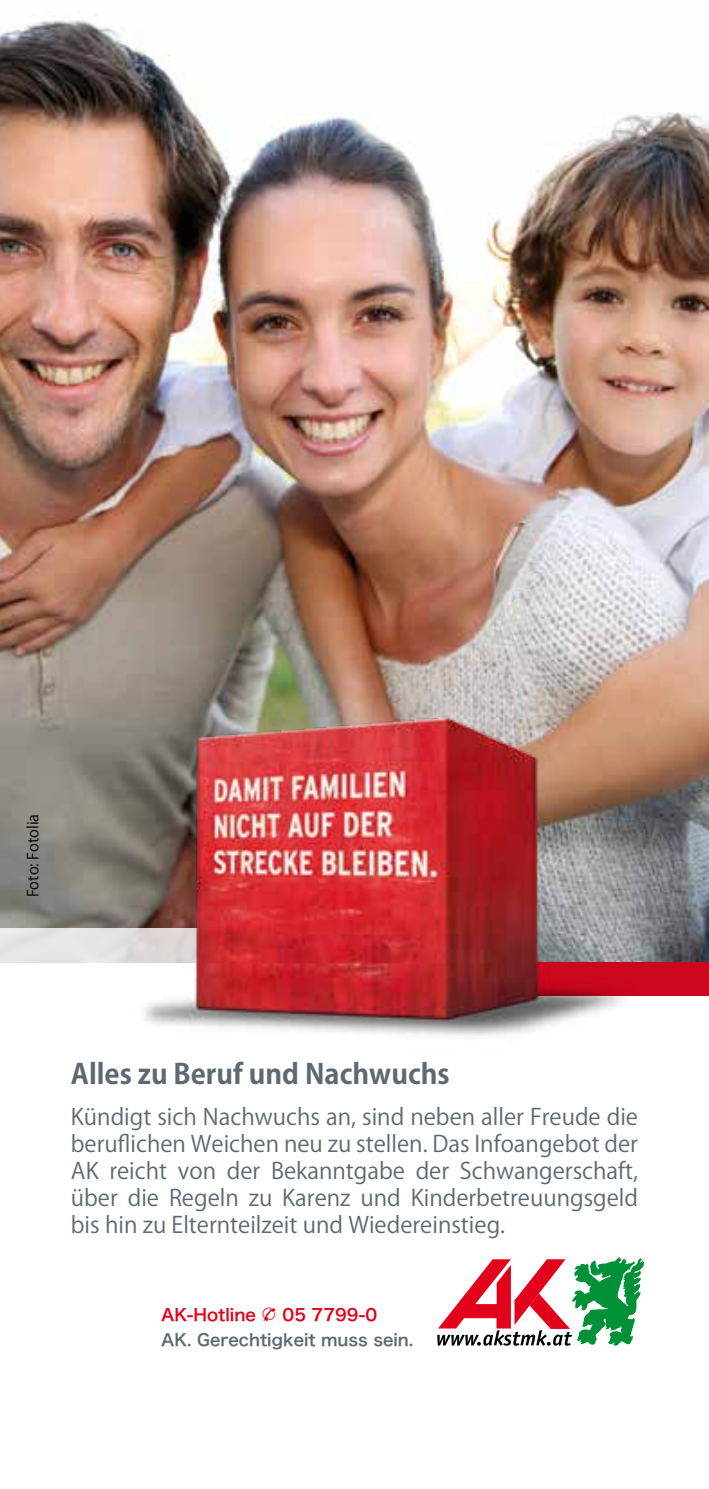
<style>
.page{position:relative;width:709px;height:1489px;background:#fff}
.page>*{position:absolute;margin:0;border:0;box-sizing:border-box;transform-origin:0 0}
.t1{font:700 27.5px "Koz Go Pro";color:#5b6970}
.t2{font:22.5px/27px "Koz Go Pro";color:#5b6970;text-align:justify}
.t3{font:16.5px "Hira Kaku Pro W6";color:#e2001a}
.t4{font:16.25px "Hira Kaku Pro W6";color:#5b6970}
.t5{font:15px "Koz Go Pro";color:#000}
.s1{font-family:"European Pi Three";font-size:18.75px}
</style>
<div class="page">
<img style="left:0;top:19px;width:709px;height:943px">
<div style="left:428px;top:962px;width:281px;height:33px;background:#cd071e"></div>
<div style="left:0;top:928px;width:241px;height:34px;background:#e6e6e4"></div>
<img style="left:103px;top:705px;width:561px;height:331px">
<svg style="left:437px;top:1257px;width:207px;height:88px"></svg>
<p class="t5" style="left:23px;top:897px;width:85px;rotate:-90deg">Foto: Fotolia</p>
<h4 class="t1" style="left:71px;top:1056px;width:380px">Alles zu Beruf und Nachwuchs</h4>
<p class="t2" style="left:71px;top:1103px;width:568px">Kündigt sich Nachwuchs an, sind neben aller Freude die beruflichen Weichen neu zu stellen. Das Infoangebot der AK reicht von der Bekanntgabe der Schwangerschaft, über die Regeln zu Karenz und Kinderbetreuungsgeld bis hin zu Elternteilzeit und Wiedereinstieg.</p>
<p class="t3" style="left:161px;top:1299px;width:217px">AK-Hotline <span class="s1">T</span> 05 7799-0</p>
<p class="t4" style="left:161px;top:1324px;width:253px">AK. Gerechtigkeit muss sein.</p>
</div>
